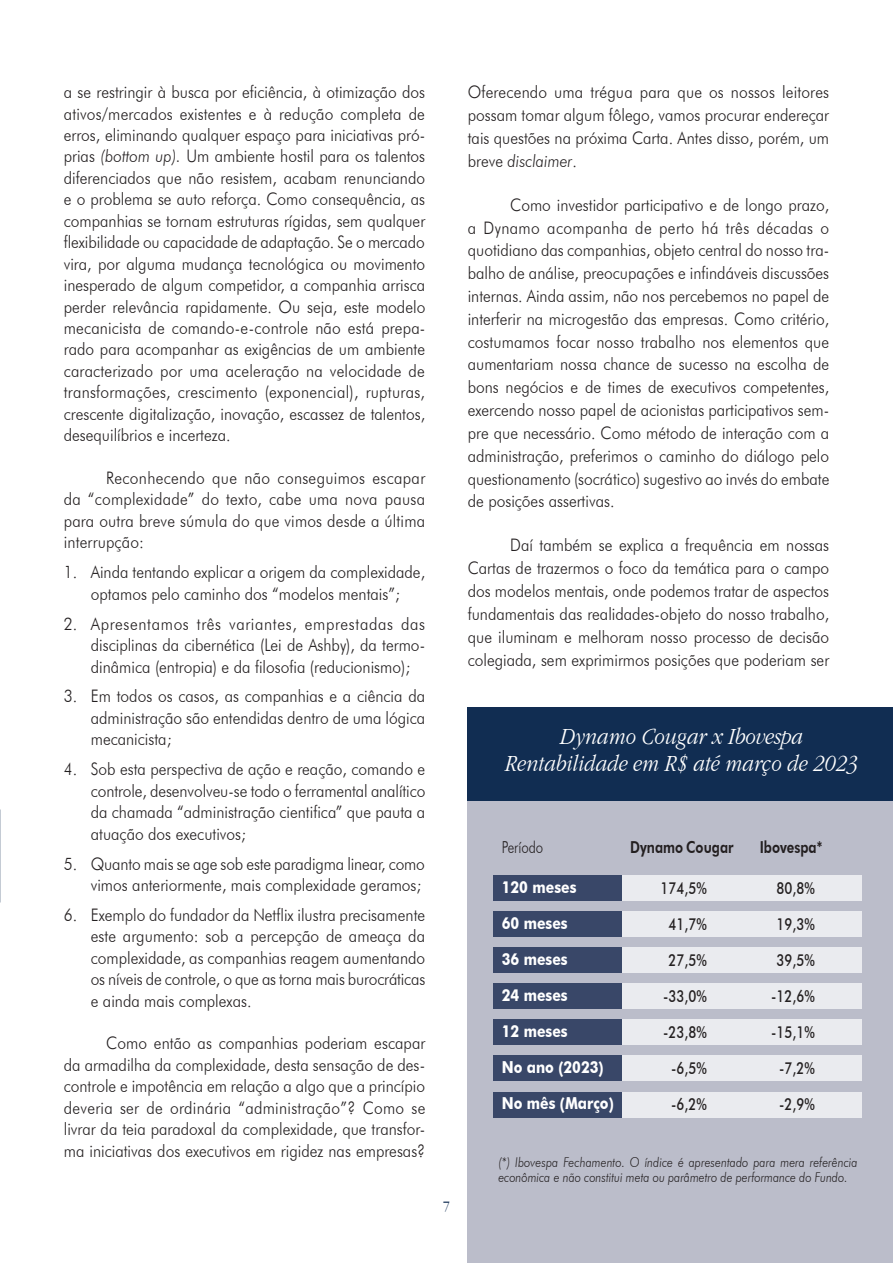
<style>
.page{position:relative;width:893px;height:1263px;background:#fff}
.page>*{position:absolute;margin:0;border:0;box-sizing:border-box;transform-origin:0 0}
.t1{font:italic 24px/27px "Gatineau";color:#fff;text-align:center;scale:.85 1}
.t2{font:300 17.25px/21.5px "Futura BT";color:#231f20;text-align:justify;scale:.9 1}
.t3{font:500 16.5px "Futura BT";color:#231f20;scale:.8 1}
.t4{font:700 16.5px/36px "Futura BT";color:#fff;scale:.85 1}
.t5{font:800 16.5px "Futura BT";color:#231f20;scale:.8 1}
.t6{font:300 16.5px "Futura BT";color:#231f20;scale:.8 1}
.t7{font:15px "Gatineau Plain";color:#112d52;scale:.9 1}
.t8{font:italic 300 13.5px/15px "Futura BT";color:#231f20;scale:.85 1}
.s1{font-style:italic}
</style>
<div class="page">
<div style="left:468px;top:792px;width:425px;height:471px;background:#bbbdca"></div>
<div style="left:468px;top:707px;width:425px;height:93px;background:#112d52"></div>
<div style="left:589px;top:875px;width:272px;height:26px;background:#eaebef"></div>
<div style="left:589px;top:911px;width:272px;height:26px;background:#eaebef"></div>
<div style="left:589px;top:947px;width:272px;height:26px;background:#eaebef"></div>
<div style="left:589px;top:983px;width:272px;height:26px;background:#eaebef"></div>
<div style="left:589px;top:1019px;width:272px;height:26px;background:#eaebef"></div>
<div style="left:493px;top:875px;width:129px;height:26px;background:#394768"></div>
<div style="left:493px;top:911px;width:129px;height:26px;background:#394768"></div>
<div style="left:493px;top:947px;width:129px;height:26px;background:#394768"></div>
<div style="left:493px;top:983px;width:129px;height:26px;background:#394768"></div>
<div style="left:493px;top:1019px;width:129px;height:26px;background:#394768"></div>
<div style="left:589px;top:1055px;width:272px;height:26px;background:#eaebef"></div>
<div style="left:493px;top:1055px;width:129px;height:26px;background:#394768"></div>
<div style="left:589px;top:1091px;width:272px;height:26px;background:#eaebef"></div>
<div style="left:493px;top:1091px;width:129px;height:26px;background:#394768"></div>
<p class="t2" style="left:64px;top:81px;width:403px">a se restringir à busca por eficiência, à otimização dos ativos/mercados existentes e à redução completa de erros, eliminando qualquer espaço para iniciativas pró&shy;prias <span class="s1">(bottom up).</span> Um ambiente hostil para os talentos diferenciados que não resistem, acabam renunciando e o problema se auto reforça. Como consequência, as companhias se tornam estruturas rígidas, sem qualquer flexibilidade ou capacidade de adaptação. Se o mercado vira, por alguma mudança tecnológica ou movimento inesperado de algum competidor, a companhia arrisca perder relevância rapidamente. Ou seja, este modelo mecanicista de comando-e-controle não está prepa&shy;rado para acompanhar as exigências de um ambiente caracterizado por uma aceleração na velocidade de transformações, crescimento (exponencial), rupturas, crescente digitalização, inovação, escassez de talentos, desequilíbrios e incerteza.</p>
<p class="t2" style="left:64px;top:467px;width:403px;text-indent:43px">Reconhecendo que não conseguimos escapar da “complexidade” do texto, cabe uma nova pausa para outra breve súmula do que vimos desde a última interrupção:</p>
<p class="t2" style="left:64px;top:561px;width:403px;text-align:center">1. Ainda tentando explicar a origem da complexidade, optamos pelo caminho dos “modelos mentais”;</p>
<p class="t2" style="left:91px;top:613px;width:373px;text-indent:-27px">2. Apresentamos três variantes, emprestadas das disciplinas da cibernética (Lei de Ashby), da termo&shy;dinâmica (entropia) e da filosofia (reducionismo);</p>
<p class="t2" style="left:91px;top:685px;width:373px;text-indent:-27px">3. Em todos os casos, as companhias e a ciência da administração são entendidas dentro de uma lógica mecanicista;</p>
<p class="t2" style="left:91px;top:758px;width:373px;text-indent:-27px">4. Sob esta perspectiva de ação e reação, comando e controle, desenvolveu-se todo o ferramental analítico da chamada “administração cientifica” que pauta a atuação dos executivos;</p>
<p class="t2" style="left:64px;top:852px;width:403px;text-align:right">5. Quanto mais se age sob este paradigma linear, como vimos anteriormente, mais complexidade geramos;</p>
<p class="t2" style="left:91px;top:904px;width:373px;text-indent:-27px">6. Exemplo do fundador da Netflix ilustra precisamente este argumento: sob a percepção de ameaça da complexidade, as companhias reagem aumentando os níveis de controle, o que as torna mais burocráticas e ainda mais complexas.</p>
<p class="t2" style="left:64px;top:1032px;width:403px;text-indent:43px">Como então as companhias poderiam escapar da armadilha da complexidade, desta sensação de des&shy;controle e impotência em relação a algo que a princípio deveria ser de ordinária “administração”? Como se livrar da teia paradoxal da complexidade, que transfor&shy;ma iniciativas dos executivos em rigidez nas empresas?</p>
<p class="t7" style="left:443px;top:1199px;width:9px">7</p>
<p class="t2" style="left:468px;top:80px;width:403px;line-height:22.8px">Oferecendo uma trégua para que os nossos leitores possam tomar algum fôlego, vamos procurar endereçar tais questões na próxima Carta. Antes disso, porém, um breve <span class="s1">disclaimer</span>.</p>
<p class="t2" style="left:468px;top:193px;width:403px;line-height:22.8px;text-indent:43px">Como investidor participativo e de longo prazo, a Dynamo acompanha de perto há três décadas o quotidiano das companhias, objeto central do nosso tra&shy;balho de análise, preocupações e infindáveis discussões internas. Ainda assim, não nos percebemos no papel de interferir na microgestão das empresas. Como critério, costumamos focar nosso trabalho nos elementos que aumentariam nossa chance de sucesso na escolha de bons negócios e de times de executivos competentes, exercendo nosso papel de acionistas participativos sem&shy;pre que necessário. Como método de interação com a administração, preferimos o caminho do diálogo pelo questionamento (socrático) sugestivo ao invés do embate de posições assertivas.</p>
<p class="t2" style="left:468px;top:534px;width:403px;line-height:22.8px;text-indent:43px">Daí também se explica a frequência em nossas Cartas de trazermos o foco da temática para o campo dos modelos mentais, onde podemos tratar de aspectos fundamentais das realidades-objeto do nosso trabalho, que iluminam e melhoram nosso processo de decisão colegiada, sem exprimirmos posições que poderiam ser</p>
<h1 class="t1" style="left:504px;top:723px;width:417px">Dynamo Cougar x Ibovespa<br>Rentabilidade em R$ até março de 2023</h1>
<p class="t6" style="left:502px;top:837px;width:53px">Período</p>
<p class="t5" style="left:630px;top:837px;width:131px">Dynamo Cougar</p>
<p class="t5" style="left:760px;top:837px;width:81px">Ibovespa*</p>
<p class="t4" style="left:502px;top:869px;width:133px">120 meses<br>60 meses<br>36 meses<br>24 meses<br>12 meses<br>No ano (2023)<br>No mês (Março)</p>
<p class="t3" style="left:661px;top:878px;width:59px">174,5%</p>
<p class="t3" style="left:776px;top:878px;width:49px">80,8%</p>
<p class="t3" style="left:668px;top:914px;width:49px">41,7%</p>
<p class="t3" style="left:776px;top:914px;width:49px">19,3%</p>
<p class="t3" style="left:668px;top:950px;width:49px">27,5%</p>
<p class="t3" style="left:776px;top:950px;width:49px">39,5%</p>
<p class="t3" style="left:663px;top:986px;width:56px">-33,0%</p>
<p class="t3" style="left:771px;top:986px;width:56px">-12,6%</p>
<p class="t3" style="left:663px;top:1022px;width:56px">-23,8%</p>
<p class="t3" style="left:771px;top:1022px;width:56px">-15,1%</p>
<p class="t3" style="left:671px;top:1058px;width:46px">-6,5%</p>
<p class="t3" style="left:779px;top:1058px;width:46px">-7,2%</p>
<p class="t3" style="left:671px;top:1094px;width:46px">-6,2%</p>
<p class="t3" style="left:779px;top:1094px;width:46px">-2,9%</p>
<p class="t8" style="left:498px;top:1154px;width:424px">(*) Ibovespa Fechamento. O índice é apresentado para mera referência econômica e não constitui meta ou parâmetro de performance do Fundo.</p>
</div>
